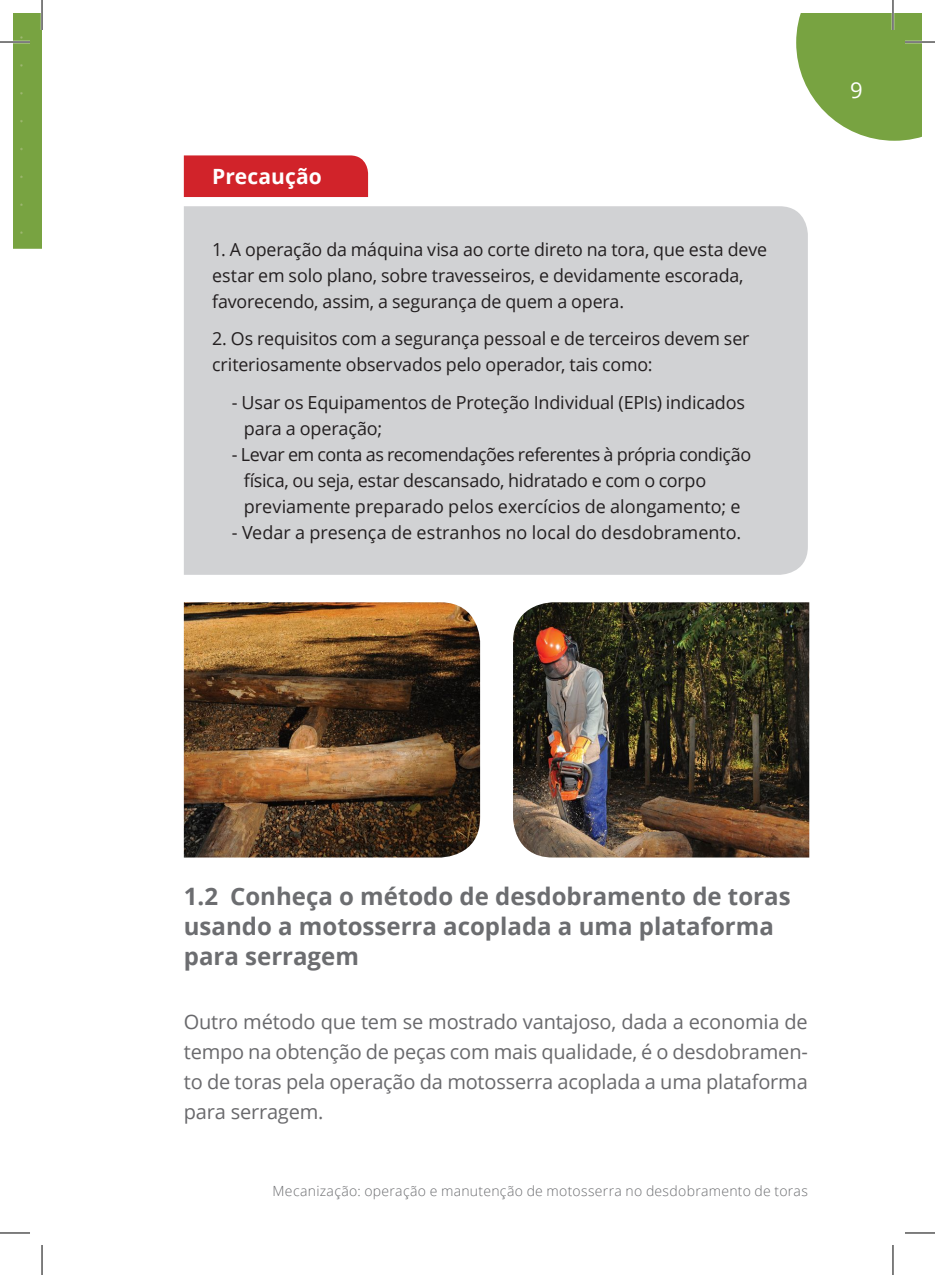
<style>
.page{position:relative;width:935px;height:1275px;background:#fff}
.page>*{position:absolute;margin:0;border:0;box-sizing:border-box;transform-origin:0 0}
.t1{font:700 24px/30px "Open Sans";color:#6c6d70}
.t2{font:22px "Open Sans";color:#fff}
.t3{font:700 21px "Open Sans";letter-spacing:.005em;color:#fff}
.t4{font:20px/30px "Open Sans";letter-spacing:-.01em;color:#69696c;text-align:justify}
.t5{font:18px/26px "Open Sans";letter-spacing:-.01em;color:#231f20}
.t6{font:300 14px "Open Sans";letter-spacing:.02em;color:#6c6d70}
</style>
<div class="page">
<svg style="left:796px;top:14px;width:125px;height:127px;background:#8aaf5b"></svg>
<div style="left:14px;top:14px;width:28px;height:353px;background:#78a341"></div>
<div style="left:14px;top:249px;width:28px;height:118px;background:#fff"></div>
<div style="left:184px;top:206px;width:623px;height:369px;background:#d1d2d4"></div>
<div style="left:184px;top:155px;width:184px;height:42px;background:#d1232a"></div>
<img style="left:184px;top:602px;width:296px;height:255px">
<img style="left:513px;top:602px;width:296px;height:255px">
<hr style="left:0;top:41px;width:30px;height:2px;background:#fff">
<hr style="left:904px;top:41px;width:30px;height:2px;background:#fff">
<hr style="left:41px;top:0;width:2px;height:30px;background:#fff">
<hr style="left:891px;top:0;width:3px;height:30px;background:#fff">
<hr style="left:0;top:42px;width:30px;height:1px;background:#000">
<hr style="left:904px;top:42px;width:30px;height:1px;background:#000">
<hr style="left:0;top:1232px;width:30px;height:1px;background:#000">
<hr style="left:904px;top:1232px;width:30px;height:1px;background:#000">
<hr style="left:42px;top:0;width:1px;height:30px;background:#000">
<hr style="left:42px;top:1245px;width:1px;height:30px;background:#000">
<hr style="left:892px;top:0;width:1px;height:30px;background:#000">
<hr style="left:892px;top:1245px;width:1px;height:30px;background:#000">
<p class="t3" style="left:212px;top:162px;width:111px">Precaução</p>
<p class="t5" style="left:212px;top:236px;width:556px">1. A operação da máquina visa ao corte direto na tora, que esta deve estar em solo plano, sobre travesseiros, e devidamente escorada, favorecendo, assim, a segurança de quem a opera.</p>
<p class="t5" style="left:212px;top:325px;width:538px">2. Os requisitos com a segurança pessoal e de terceiros devem ser criteriosamente observados pelo operador, tais como:</p>
<p class="t5" style="left:244px;top:389px;width:502px;text-indent:-12px">- Usar os Equipamentos de Proteção Individual (EPIs) indicados para a operação;</p>
<p class="t5" style="left:244px;top:441px;width:509px;text-indent:-12px">- Levar em conta as recomendações referentes à própria condição física, ou seja, estar descansado, hidratado e com o corpo previamente preparado pelos exercícios de alongamento; e</p>
<p class="t5" style="left:232px;top:519px;width:511px">- Vedar a presença de estranhos no local do desdobramento.</p>
<p class="t2" style="left:850px;top:74px;width:14px">9</p>
<h1 class="t1" style="left:184px;top:880px;width:608px">1.2 Conheça o método de desdobramento de toras usando a motosserra acoplada a uma plataforma para serragem</h1>
<p class="t4" style="left:184px;top:1005px;width:625px">Outro método que tem se mostrado vantajoso, dada a economia de tempo na obtenção de peças com mais qualidade, é o desdobramen&shy;to de toras pela operação da motosserra acoplada a uma plataforma para serragem.</p>
<p class="t6" style="left:272px;top:1181px;width:536px">Mecanização: operação e manutenção de motosserra no desdobramento de toras</p>
</div>
